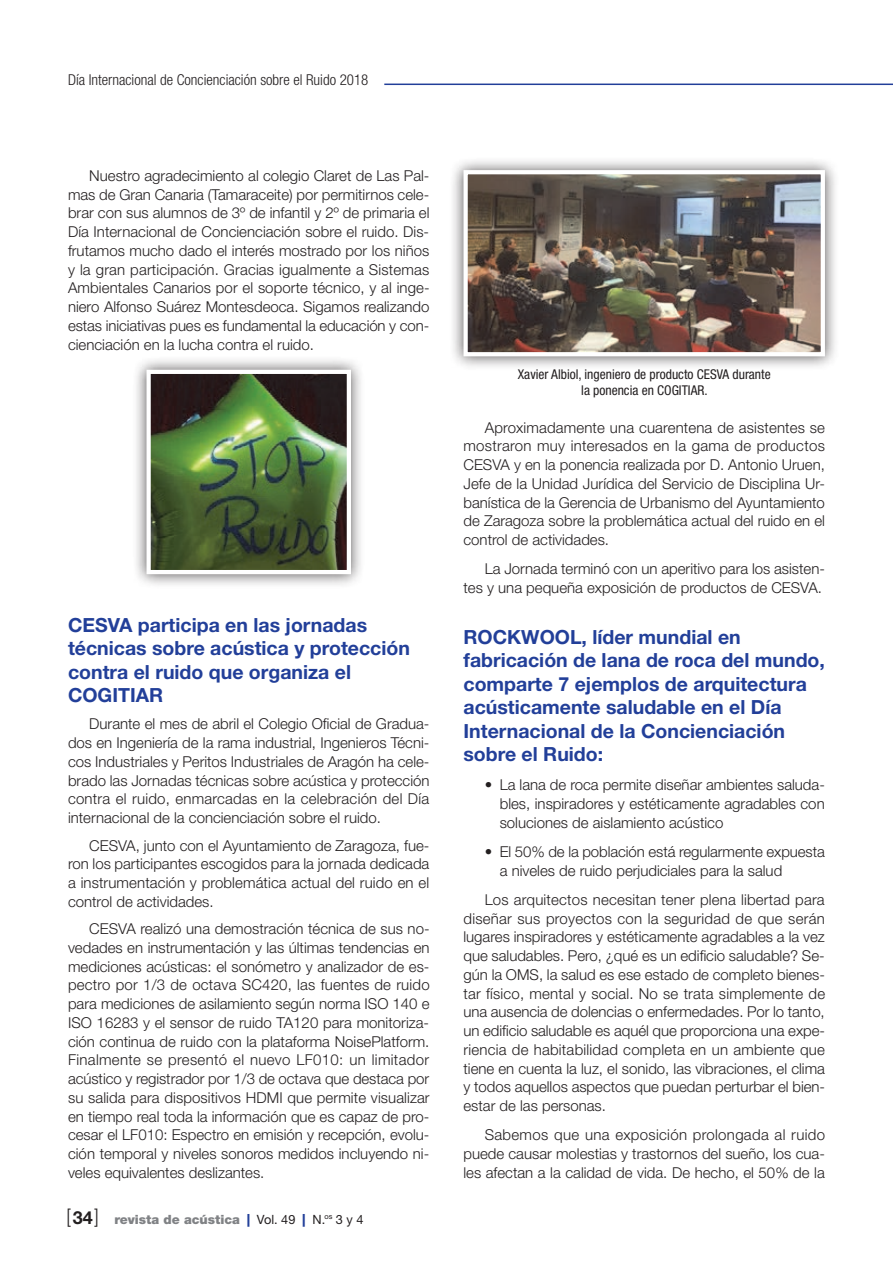
<style>
.page{position:relative;width:893px;height:1263px;background:#fff}
.page>*{position:absolute;margin:0;border:0;box-sizing:border-box;transform-origin:0 0}
.t1{font:300 19.8px "Helvetica Neue LT Std";color:#231f20;scale:.91 1}
.t2{font:700 19.5px/23.4px "Helvetica Neue LT Std";color:#223f99}
.t3{font:300 15px/18.8px "Helvetica Neue LT Std";color:#231f20;text-align:justify}
.t4{font:300 condensed 15px "Helvetica Neue LT Std";color:#231f20}
.t5{font:condensed 13.5px/16.2px "Helvetica Neue LT Std";color:#231f20;text-align:center}
.t6{font:900 12.75px "Helvetica Neue LT Std";color:#808285}
.s1{font-weight:700;font-size:18px}
.s2{color:#223f99}
.s3{font-weight:400;color:#231f20}
</style>
<div class="page">
<hr style="left:384px;top:84px;width:509px;height:1px;background:#223f99">
<div style="left:133px;top:356px;width:232px;height:232px;background:#231f20;opacity:.75"></div>
<img style="left:152px;top:375px;width:194px;height:194px">
<div style="left:147px;top:370px;width:204px;height:204px;border:4px solid #fff"></div>
<div style="left:450px;top:156px;width:389px;height:214px;background:#231f20;opacity:.75"></div>
<img style="left:468px;top:175px;width:352px;height:176px">
<div style="left:463px;top:170px;width:362px;height:186px;border:4px solid #fff"></div>
<p class="t4" style="left:68px;top:71px;width:302px">Día Internacional de Concienciación sobre el Ruido 2018</p>
<p class="t3" style="left:68px;top:166px;width:363px;text-indent:21px">Nuestro agradecimiento al colegio Claret de Las Pal&shy;mas de Gran Canaria (Tamaraceite) por permitirnos cele&shy;brar con sus alumnos de 3º de infantil y 2º de primaria el Día Internacional de Concienciación sobre el ruido. Dis&shy;frutamos mucho dado el interés mostrado por los niños y la gran participación. Gracias igualmente a Sistemas Ambientales Canarios por el soporte técnico, y al inge&shy;niero Alfonso Suárez Montesdeoca. Sigamos realizando estas iniciativas pues es fundamental la educación y con&shy;cienciación en la lucha contra el ruido.</p>
<h2 class="t2" style="left:68px;top:613px;width:343px">CESVA participa en las jornadas técnicas sobre acústica y protección contra el ruido que organiza el<br>COGITIAR</h2>
<p class="t3" style="left:68px;top:714px;width:363px;text-indent:21px">Durante el mes de abril el Colegio Oficial de Gradua&shy;dos en Ingeniería de la rama industrial, Ingenieros Técni&shy;cos Industriales y Peritos Industriales de Aragón ha cele&shy;brado las Jornadas técnicas sobre acústica y protección contra el ruido, enmarcadas en la celebración del Día internacional de la concienciación sobre el ruido.</p>
<p class="t3" style="left:68px;top:835px;width:363px;text-indent:21px">CESVA, junto con el Ayuntamiento de Zaragoza, fue&shy;ron los participantes escogidos para la jornada dedicada a instrumentación y problemática actual del ruido en el control de actividades.</p>
<p class="t3" style="left:68px;top:919px;width:363px;text-indent:21px">CESVA realizó una demostración técnica de sus no&shy;vedades en instrumentación y las últimas tendencias en mediciones acústicas: el sonómetro y analizador de es&shy;pectro por 1/3 de octava SC420, las fuentes de ruido para mediciones de asilamiento según norma ISO 140 e ISO 16283 y el sensor de ruido TA120 para monitoriza&shy;ción continua de ruido con la plataforma NoisePlatform.<br>Finalmente se presentó el nuevo LF010: un limitador acústico y registrador por 1/3 de octava que destaca por su salida para dispositivos HDMI que permite visualizar en tiempo real toda la información que es capaz de pro&shy;cesar el LF010: Espectro en emisión y recepción, evolu&shy;ción temporal y niveles sonoros medidos incluyendo ni&shy;veles equivalentes deslizantes.</p>
<h1 class="t1" style="left:67px;top:1204px;width:37px">[<span class="s1">34</span>]</h1>
<p class="t6" style="left:114px;top:1212px;width:251px">revista de acústica <span class="s2">|</span> <span class="s3">Vol. 49</span> <span class="s2">|</span> <span class="s3">N.</span><sup>os</sup> <span class="s3">3 y 4</span></p>
<p class="t5" style="left:518px;top:366px;width:254px">Xavier Albiol, ingeniero de producto CESVA durante la ponencia en COGITIAR.</p>
<p class="t3" style="left:463px;top:418px;width:363px;text-indent:21px">Aproximadamente una cuarentena de asistentes se mostraron muy interesados en la gama de productos CESVA y en la ponencia realizada por D. Antonio Uruen, Jefe de la Unidad Jurídica del Servicio de Disciplina Ur&shy;banística de la Gerencia de Urbanismo del Ayuntamiento de Zaragoza sobre la problemática actual del ruido en el control de actividades.</p>
<p class="t3" style="left:463px;top:559px;width:363px;text-align:right">La Jornada terminó con un aperitivo para los asisten&shy;tes y una pequeña exposición de productos de CESVA.</p>
<h2 class="t2" style="left:463px;top:625px;width:363px">ROCKWOOL, líder mundial en fabricación de lana de roca del mundo, comparte 7 ejemplos de arquitectura acústicamente saludable en el Día<br>Internacional de la Concienciación sobre el Ruido:</h2>
<p class="t3" style="left:500px;top:775px;width:327px;text-indent:-15px">• La lana de roca permite diseñar ambientes saluda&shy;bles, inspiradores y estéticamente agradables con soluciones de aislamiento acústico</p>
<p class="t3" style="left:500px;top:842px;width:327px;text-indent:-15px">• El 50% de la población está regularmente expuesta a niveles de ruido perjudiciales para la salud</p>
<p class="t3" style="left:463px;top:890px;width:363px;text-indent:21px">Los arquitectos necesitan tener plena libertad para diseñar sus proyectos con la seguridad de que serán lugares inspiradores y estéticamente agradables a la vez que saludables. Pero, ¿qué es un edificio saludable? Se&shy;gún la OMS, la salud es ese estado de completo bienes&shy;tar físico, mental y social. No se trata simplemente de una ausencia de dolencias o enfermedades. Por lo tanto, un edificio saludable es aquél que proporciona una expe&shy;riencia de habitabilidad completa en un ambiente que tiene en cuenta la luz, el sonido, las vibraciones, el clima y todos aquellos aspectos que puedan perturbar el bien&shy;estar de las personas.</p>
<p class="t3" style="left:463px;top:1125px;width:363px;text-indent:21px">Sabemos que una exposición prolongada al ruido puede causar molestias y trastornos del sueño, los cua&shy;les afectan a la calidad de vida. De hecho, el 50% de la</p>
</div>
